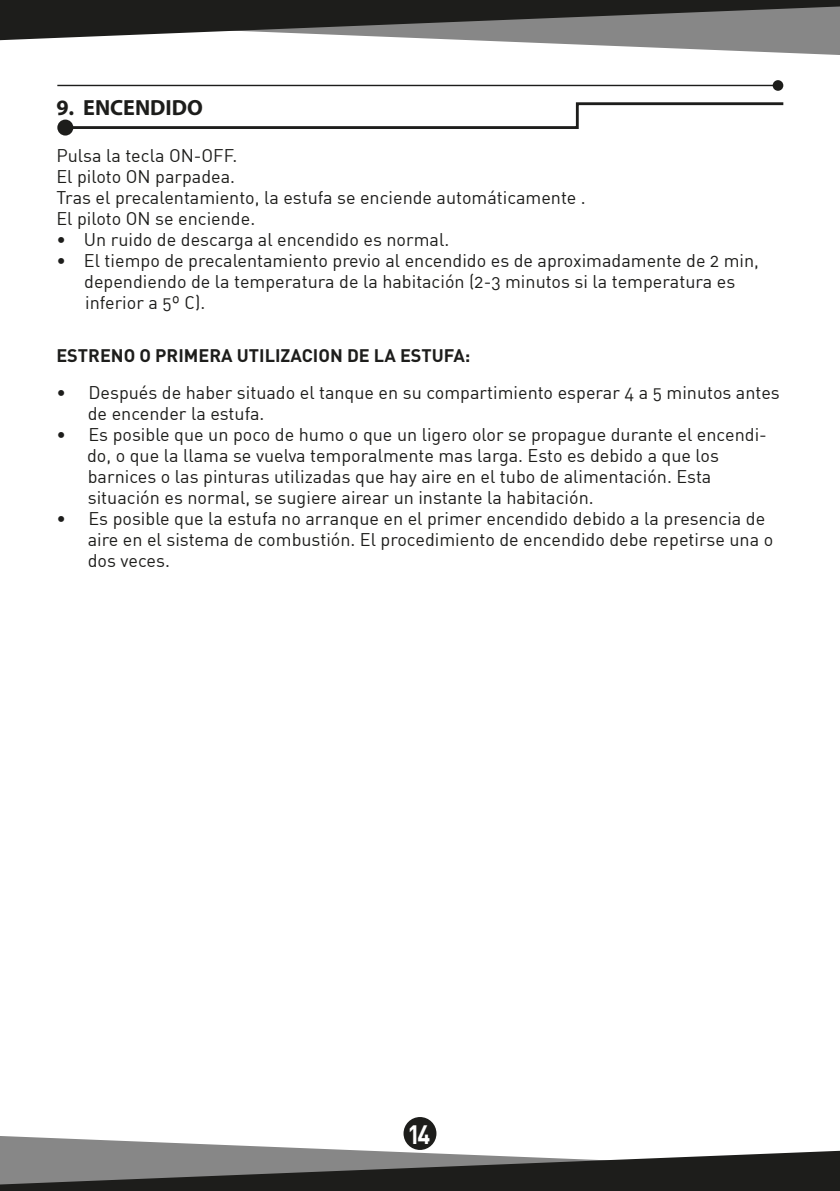
<style>
.page{position:relative;width:840px;height:1191px;background:#fff}
.page>*{position:absolute;margin:0;border:0;box-sizing:border-box;transform-origin:0 0}
.t1{font:700 26.2px "DIN";color:#fff;scale:.9 1}
.t2{font:700 22px "Myriad Pro";color:#1d1d1b}
.t3{font:18px/21px "DIN Regular Alternate";color:#1d1d1b}
.t4{font:700 18px "DIN";color:#1d1d1b}
</style>
<div class="page">
<svg style="left:63px;top:102px;width:721px;height:28px"></svg>
<div style="left:57px;top:120px;width:16px;height:16px;background:#1d1d1b;border-radius:50%"></div>
<hr style="left:57px;top:85px;width:720px;height:1px;background:#1d1d1b">
<div style="left:772px;top:80px;width:10px;height:11px;background:#1d1d1b;border-radius:50%"></div>
<svg style="left:0;top:1136px;width:323px;height:13px"></svg>
<svg style="left:493px;top:41px;width:346px;height:14px"></svg>
<svg style="left:0;top:0;width:839px;height:41px;background:#535352"></svg>
<svg style="left:0;top:1149px;width:839px;height:42px;background:#565655"></svg>
<div style="left:402px;top:1116px;width:35px;height:35px;background:#1d1d1b;border-radius:50%"></div>
<div style="left:401px;top:1115px;width:37px;height:37px;border:2px solid #fff;border-radius:50%"></div>
<p class="t2" style="left:56px;top:93px;width:148px">9. ENCENDIDO</p>
<p class="t3" style="left:56px;top:145px;width:530px">Pulsa la tecla ON-OFF.<br>El piloto ON parpadea.<br>Tras el precalentamiento, la estufa se enciende automáticamente .<br>El piloto ON se enciende.</p>
<p class="t3" style="left:56px;top:229px;width:394px">• Un ruido de descarga al encendido es normal.</p>
<p class="t3" style="left:84px;top:250px;width:676px;text-indent:-28px">• El tiempo de precalentamiento previo al encendido es de aproximadamente de 2 min, dependiendo de la temperatura de la habitación (2-3 minutos si la temperatura es inferior a 5º C).</p>
<p class="t4" style="left:56px;top:344px;width:415px">ESTRENO O PRIMERA UTILIZACION DE LA ESTUFA:</p>
<p class="t3" style="left:88px;top:381px;width:693px;text-indent:-31px">• Después de haber situado el tanque en su compartimiento esperar 4 a 5 minutos antes de encender la estufa.</p>
<p class="t3" style="left:87px;top:423px;width:681px;text-indent:-31px">• Es posible que un poco de humo o que un ligero olor se propague durante el encendi&shy;do, o que la llama se vuelva temporalmente mas larga. Esto es debido a que los barnices o las pinturas utilizadas que hay aire en el tubo de alimentación. Esta situación es normal, se sugiere airear un instante la habitación.</p>
<p class="t3" style="left:88px;top:507px;width:686px;text-indent:-31px">• Es posible que la estufa no arranque en el primer encendido debido a la presencia de aire en el sistema de combustión. El procedimiento de encendido debe repetirse una o dos veces.</p>
<h1 class="t1" style="left:407px;top:1117px;width:27px">14</h1>
</div>
